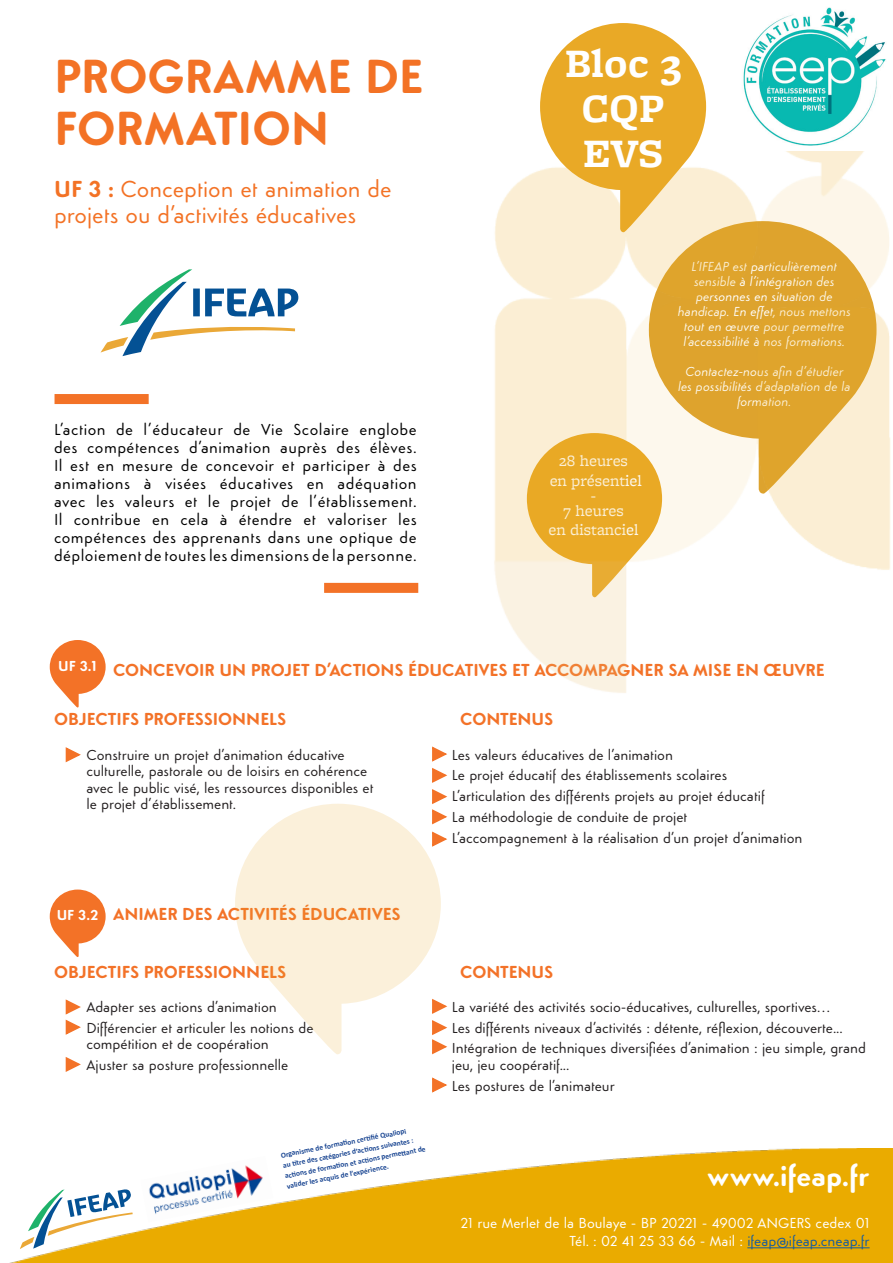
<style>
.page{position:relative;width:893px;height:1263px;background:#fff}
.page>*{position:absolute;margin:0;border:0;box-sizing:border-box;transform-origin:0 0}
.t1{font:700 49.5px/52.5px "Simplo Soft";color:#f37225}
.t2{font:700 42px/45px "Freight Micro Pro";color:#fff}
.t3{font:700 30px "Simplo Soft";color:#fff}
.t4{font:24px/25.5px "Simplo Soft";color:#f37225}
.t5{font:700 18px "Simplo Soft";letter-spacing:-.005em;color:#f37228}
.t6{font:16.5px/18px "Simplo Soft";letter-spacing:.03em;color:#000;text-align:justify}
.t7{font:16.5px "Freight Micro Pro";color:#fff}
.t8{font:15px/16.5px "Simplo Soft";color:#231f20}
.t9{font:15px "Simplo Soft";letter-spacing:-.005em;color:#fff}
.t10{font:700 15px "Simplo Soft";color:#fff}
.t11{font:italic 13.5px/15px "Simplo Soft";color:#fff;text-align:center}
.t12{font:700 7.5px/10.5px "Calibri";color:#1a4692}
.s1{font-weight:700}
.s2{color:#175d9e}
</style>
<div class="page">
<img style="left:9px;top:1148px;width:884px;height:115px">
<svg style="left:101px;top:269px;width:197px;height:87px"></svg>
<hr style="left:747px;top:1247px;width:123px;height:1px;background:#175d9e">
<div style="left:55px;top:394px;width:94px;height:10px;background:#f37227"></div>
<div style="left:324px;top:583px;width:94px;height:10px;background:#f37227;border:2px solid #f37227"></div>
<svg style="left:65px;top:747px;width:16px;height:16px"></svg>
<svg style="left:50px;top:640px;width:56px;height:67px"></svg>
<svg style="left:65px;top:1057px;width:16px;height:15px"></svg>
<svg style="left:65px;top:999px;width:16px;height:36px"></svg>
<svg style="left:50px;top:889px;width:56px;height:68px"></svg>
<svg style="left:432px;top:1003px;width:15px;height:52px"></svg>
<svg style="left:432px;top:1077px;width:15px;height:16px"></svg>
<img style="left:140px;top:1156px;width:133px;height:66px">
<svg style="left:20px;top:1189px;width:113px;height:60px"></svg>
<svg style="left:235px;top:804px;width:206px;height:250px;fill:#fbf0da"></svg>
<img style="left:417px;top:103px;width:474px;height:741px">
<svg style="left:540px;top:23px;width:166px;height:209px;background:#efc265"></svg>
<img style="left:739px;top:7px;width:150px;height:143px">
<p class="t1" style="left:54px;top:50px;width:371px">PROGRAMME DE<br>FORMATION</p>
<p class="t4" style="left:54px;top:176px;width:339px"><span class="s1">UF 3 :</span> Conception et animation de projets ou d’activités éducatives</p>
<p class="t6" style="left:54px;top:421px;width:364px">L’action de l’éducateur de Vie Scolaire englobe des compétences d’animation auprès des élèves.<br>Il est en mesure de concevoir et participer à des animations à visées éducatives en adéquation avec les valeurs et le projet de l’établissement.<br>Il contribue en cela à étendre et valoriser les compétences des apprenants dans une optique de déploiement de toutes les dimensions de la personne.</p>
<p class="t2" style="left:565px;top:40px;width:118px">Bloc 3</p>
<p class="t2" style="left:582px;top:85px;width:84px">CQP<br>EVS</p>
<p class="t7" style="left:559px;top:450px;width:70px">28 heures</p>
<p class="t7" style="left:550px;top:469px;width:94px">en présentiel</p>
<p class="t7" style="left:591px;top:484px;width:7px">-</p>
<p class="t7" style="left:563px;top:499px;width:62px">7 heures</p>
<p class="t7" style="left:549px;top:518px;width:91px">en distanciel</p>
<p class="t11" style="left:678px;top:259px;width:175px">L’IFEAP est particulièrement sensible à l’intégration des personnes en situation de handicap. En effet, nous mettons tout en œuvre pour permettre l’accessibilité à nos formations.</p>
<p class="t11" style="left:678px;top:364px;width:174px">Contactez-nous afin d’étudier les possibilités d’adaptation de la formation.</p>
<p class="t10" style="left:58px;top:657px;width:40px">UF 3.1</p>
<p class="t5" style="left:113px;top:659px;width:713px">CONCEVOIR UN PROJET D’ACTIONS ÉDUCATIVES ET ACCOMPAGNER SA MISE EN ŒUVRE</p>
<p class="t5" style="left:460px;top:709px;width:94px">CONTENUS</p>
<p class="t8" style="left:452px;top:746px;width:223px">Les valeurs éducatives de l’animation</p>
<p class="t8" style="left:452px;top:767px;width:277px">Le projet éducatif des établissements scolaires</p>
<p class="t8" style="left:452px;top:788px;width:315px">L’articulation des différents projets au projet éducatif</p>
<p class="t8" style="left:452px;top:808px;width:237px">La méthodologie de conduite de projet</p>
<p class="t8" style="left:452px;top:829px;width:352px">L’accompagnement à la réalisation d’un projet d’animation</p>
<p class="t5" style="left:54px;top:709px;width:234px">OBJECTIFS PROFESSIONNELS</p>
<p class="t8" style="left:86px;top:746px;width:289px">Construire un projet d’animation éducative culturelle, pastorale ou de loisirs en cohérence avec le public visé, les ressources disponibles et le projet d’établissement.</p>
<p class="t10" style="left:57px;top:906px;width:43px">UF 3.2</p>
<p class="t5" style="left:113px;top:904px;width:289px">ANIMER DES ACTIVITÉS ÉDUCATIVES</p>
<p class="t5" style="left:54px;top:961px;width:234px">OBJECTIFS PROFESSIONNELS</p>
<p class="t8" style="left:86px;top:998px;width:192px">Adapter ses actions d’animation</p>
<p class="t8" style="left:86px;top:1019px;width:229px">Différencier et articuler les notions de compétition et de coopération</p>
<p class="t8" style="left:86px;top:1056px;width:204px">Ajuster sa posture professionnelle</p>
<p class="t12" style="left:280px;top:1150px;width:145px;rotate:-11deg">Organisme de formati on certi fi é Qualiopi<br>au ti tre des catégories d’acti ons suivantes : acti ons de formati on et acti ons permett ant de valider les acquis de l’expérience.</p>
<p class="t5" style="left:460px;top:961px;width:94px">CONTENUS</p>
<p class="t8" style="left:452px;top:998px;width:380px">La variété des activités socio-éducatives, culturelles, sportives…</p>
<p class="t8" style="left:452px;top:1019px;width:392px">Les différents niveaux d’activités : détente, réflexion, découverte...</p>
<p class="t8" style="left:452px;top:1040px;width:416px">Intégration de techniques diversifiées d’animation : jeu simple, grand jeu, jeu coopératif...</p>
<p class="t8" style="left:452px;top:1077px;width:164px">Les postures de l’animateur</p>
<p class="t3" style="left:707px;top:1158px;width:164px">www.ifeap.fr</p>
<p class="t9" style="left:460px;top:1214px;width:411px">21 rue Merlet de la Boulaye - BP 20221 - 49002 ANGERS cedex 01</p>
<p class="t9" style="left:569px;top:1232px;width:302px">Tél. : 02 41 25 33 66 - Mail : <span class="s2">ifeap@ifeap.cneap.fr</span></p>
</div>
